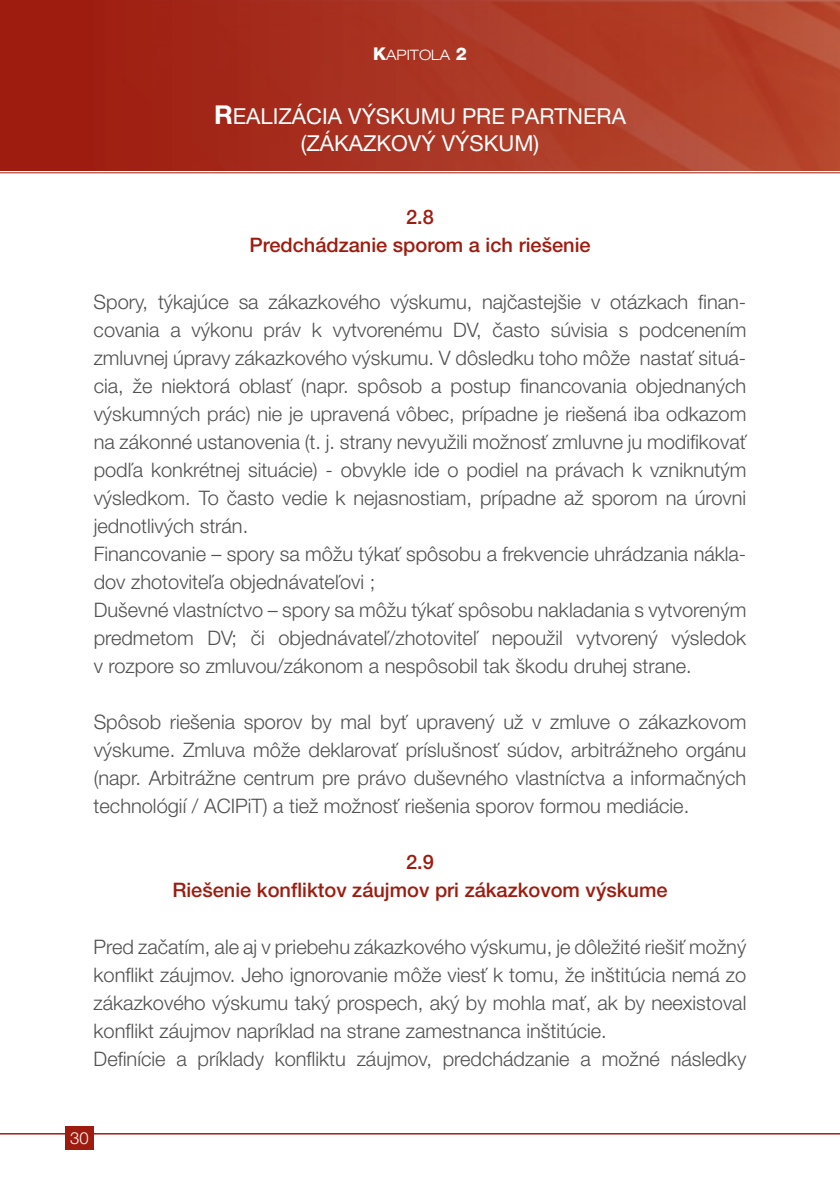
<style>
.page{position:relative;width:840px;height:1191px;background:#fff}
.page>*{position:absolute;margin:0;border:0;box-sizing:border-box;transform-origin:0 0}
.t1{font:22px/26.4px "Helvetica Neue LT Pro";color:#fff;text-align:center}
.t2{font:300 20px/28px "Helvetica Neue LT Pro";color:#505050}
.t3{font:500 20px/28px "Helvetica Neue LT Pro";color:#9e1c0f;text-align:center}
.t4{font:300 16.6px "Helvetica Neue LT Pro";color:#fff}
.t5{font:300 expanded 14.4px "Helvetica Neue LT Pro";color:#fff}
.s1{font-weight:800;font-stretch:normal;font-size:17.6px}
.s2{font-weight:700;font-size:26px}
</style>
<div class="page">
<div style="left:0;top:0;width:839px;height:170px;background:#9e1c0f"></div>
<hr style="left:0;top:1133px;width:839px;height:1px;background:#9e1c0f">
<hr style="left:0;top:172px;width:839px;height:1px;background:#9e1c0f">
<div style="left:65px;top:1126px;width:28px;height:23px;background:#9e1c0f"></div>
<img style="left:192px;top:0;width:647px;height:170px">
<p class="t5" style="left:373px;top:46px;width:95px"><span class="s1">K</span>APITOLA <span class="s1">2</span></p>
<p class="t1" style="left:214px;top:103px;width:413px"><span class="s2">R</span>EALIZÁCIA VÝSKUMU PRE PARTNERA (ZÁKAZKOVÝ VÝSKUM)</p>
<p class="t3" style="left:249px;top:203px;width:342px">2.8<br>Predchádzanie sporom a ich riešenie</p>
<p class="t2" style="left:94px;top:287px;width:654px">Spory, týkajúce sa zákazkového výskumu, najčastejšie v otázkach finan&shy;covania a výkonu práv k vytvorenému DV, často súvisia s podcenením zmluvnej úpravy zákazkového výskumu. V dôsledku toho môže nastať situá&shy;cia, že niektorá oblasť (napr. spôsob a postup financovania objednaných výskumných prác) nie je upravená vôbec, prípadne je riešená iba odkazom na zákonné ustanovenia (t. j. strany nevyužili možnosť zmluvne ju modifikovať podľa konkrétnej situácie) - obvykle ide o podiel na právach k vzniknutým výsledkom. To často vedie k nejasnostiam, prípadne až sporom na úrovni jednotlivých strán.<br>Financovanie – spory sa môžu týkať spôsobu a frekvencie uhrádzania nákla&shy;dov zhotoviteľa objednávateľovi ;<br>Duševné vlastníctvo – spory sa môžu týkať spôsobu nakladania s vytvoreným predmetom DV; či objednávateľ/zhotoviteľ nepoužil vytvorený výsledok v rozpore so zmluvou/zákonom a nespôsobil tak škodu druhej strane.</p>
<p class="t2" style="left:94px;top:707px;width:653px;text-align:justify">Spôsob riešenia sporov by mal byť upravený už v zmluve o zákazkovom výskume. Zmluva môže deklarovať príslušnosť súdov, arbitrážneho orgánu (napr. Arbitrážne centrum pre právo duševného vlastníctva a informačných technológií / ACIP</p>
<p class="t2" style="left:248px;top:791px;width:442px">iT) a tiež možnosť riešenia sporov formou mediácie.</p>
<p class="t3" style="left:172px;top:848px;width:496px">2.9<br>Riešenie konfliktov záujmov pri zákazkovom výskume</p>
<p class="t2" style="left:94px;top:932px;width:653px">Pred začatím, ale aj v priebehu zákazkového výskumu, je dôležité riešiť možný konflikt záujmov. Jeho ignorovanie môže viesť k tomu, že inštitúcia nemá zo zákazkového výskumu taký prospech, aký by mohla mať, ak by neexistoval konflikt záujmov napríklad na strane zamestnanca inštitúcie.<br>Definície a príklady konfliktu záujmov, predchádzanie a možné následky</p>
<p class="t4" style="left:70px;top:1128px;width:20px">30</p>
</div>
